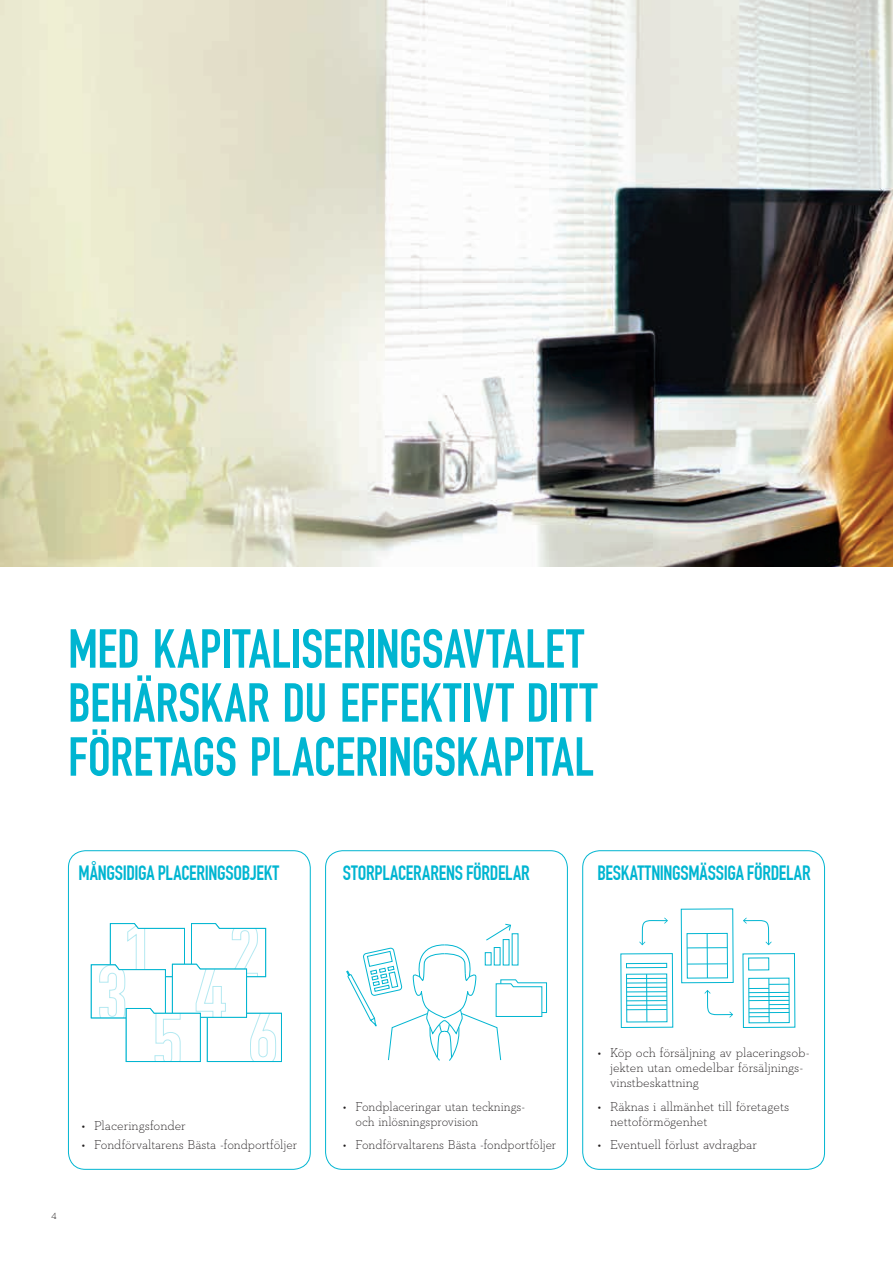
<style>
.page{position:relative;width:893px;height:1263px;background:#fff}
.page>*{position:absolute;margin:0;border:0;box-sizing:border-box;transform-origin:0 0}
.t1{font:700 54px/54px "DIN Condensed";letter-spacing:-.005em;color:#00b5d1}
.t2{font:700 20.25px "DIN Condensed";letter-spacing:-.015em;color:#00b5d1}
.t3{font:300 13.05px/15px "Neutraface Slab Text";letter-spacing:-.005em;color:#231f20}
.t4{font:300 13.05px/15px "Neutraface Slab Text";letter-spacing:-.005em;color:#231f20;scale:.96 1}
.t5{font:300 10.5px "Neutraface Slab Text";color:#231f20}
</style>
<div class="page">
<img style="left:0;top:0;width:893px;height:566px">
<div style="left:68px;top:850px;width:243px;height:320px;border:1px solid #00b5d1;border-radius:17px"></div>
<div style="left:582px;top:850px;width:243px;height:320px;border:1px solid #00b5d1;border-radius:17px"></div>
<div style="left:325px;top:850px;width:243px;height:320px;border:1px solid #00b5d1;border-radius:17px"></div>
<svg style="left:346px;top:923px;width:201px;height:138px"></svg>
<div style="left:681px;top:908px;width:52px;height:75px;border:1px solid #00b5d1"></div>
<div style="left:687px;top:933px;width:41px;height:45px;border:1px solid #00b5d1"></div>
<hr style="left:687px;top:947px;width:40px;height:1px;background:#00b5d1">
<hr style="left:687px;top:963px;width:40px;height:1px;background:#00b5d1">
<hr style="left:707px;top:933px;width:1px;height:45px;background:#00b5d1">
<div style="left:743px;top:953px;width:52px;height:75px;border:1px solid #00b5d1"></div>
<hr style="left:749px;top:992px;width:40px;height:1px;background:#00b5d1">
<hr style="left:749px;top:996px;width:40px;height:1px;background:#00b5d1">
<hr style="left:749px;top:1000px;width:40px;height:1px;background:#00b5d1">
<svg style="left:749px;top:984px;width:40px;height:5px"></svg>
<svg style="left:769px;top:1004px;width:20px;height:1px"></svg>
<hr style="left:749px;top:1008px;width:40px;height:1px;background:#00b5d1">
<hr style="left:749px;top:1012px;width:40px;height:1px;background:#00b5d1">
<svg style="left:749px;top:1016px;width:19px;height:1px"></svg>
<hr style="left:768px;top:978px;width:1px;height:45px;background:#00b5d1">
<svg style="left:704px;top:990px;width:29px;height:28px"></svg>
<svg style="left:743px;top:917px;width:29px;height:28px"></svg>
<svg style="left:639px;top:917px;width:29px;height:28px"></svg>
<div style="left:620px;top:953px;width:53px;height:75px;border:1px solid #00b5d1"></div>
<div style="left:626px;top:963px;width:41px;height:5px;border:1px solid #00b5d1"></div>
<hr style="left:646px;top:974px;width:1px;height:48px;background:#00b5d1">
<hr style="left:627px;top:1000px;width:40px;height:1px;background:#00b5d1">
<hr style="left:627px;top:996px;width:40px;height:1px;background:#00b5d1">
<hr style="left:627px;top:987px;width:40px;height:1px;background:#00b5d1">
<hr style="left:627px;top:982px;width:40px;height:1px;background:#00b5d1">
<hr style="left:627px;top:1005px;width:40px;height:1px;background:#00b5d1">
<hr style="left:627px;top:991px;width:40px;height:1px;background:#00b5d1">
<hr style="left:627px;top:1009px;width:40px;height:1px;background:#00b5d1">
<hr style="left:627px;top:978px;width:40px;height:1px;background:#00b5d1">
<svg style="left:91px;top:923px;width:191px;height:139px"></svg>
<h1 class="t1" style="left:68px;top:622px;width:531px">MED KAPITALISERINGSAVTALET<br>BEHÄRSKAR DU EFFEKTIVT DITT<br>FÖRETAGS PLACERINGSKAPITAL</h1>
<h2 class="t2" style="left:79px;top:861px;width:202px">MÅNGSIDIGA PLACERINGSOBJEKT</h2>
<h2 class="t2" style="left:343px;top:861px;width:188px">STORPLACERARENS FÖRDELAR</h2>
<h2 class="t2" style="left:597px;top:861px;width:215px">BESKATTNINGSMÄSSIGA FÖRDELAR</h2>
<p class="t5" style="left:51px;top:1208px;width:7px">4</p>
<p class="t3" style="left:82px;top:1118px;width:106px">• Placeringsfonder</p>
<p class="t3" style="left:82px;top:1137px;width:217px">• Fondförvaltarens Bästa -fondportföljer</p>
<p class="t4" style="left:356px;top:1099px;width:178px;text-indent:-13px">• Fondplaceringar utan tecknings&shy;och inlösningsprovision</p>
<p class="t4" style="left:343px;top:1137px;width:224px">• Fondförvaltarens Bästa -fondportföljer</p>
<p class="t3" style="left:610px;top:1045px;width:201px;text-indent:-13px">• Köp och försäljning av placeringsob&shy;jekten utan omedelbar försäljnings&shy;vinstbeskattning</p>
<p class="t3" style="left:610px;top:1099px;width:181px;text-indent:-13px">• Räknas i allmänhet till företagets nettoförmögenhet</p>
<p class="t3" style="left:597px;top:1137px;width:161px">• Eventuell förlust avdragbar</p>
</div>
